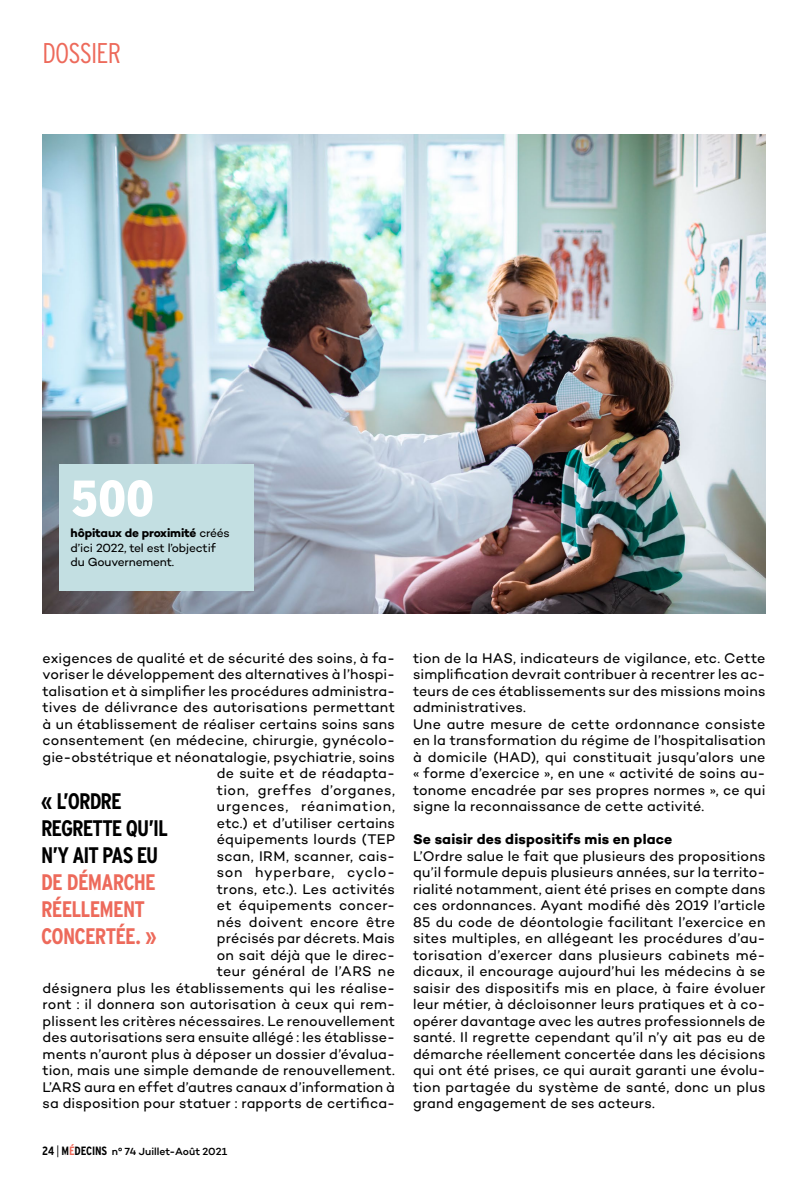
<style>
.page{position:relative;width:808px;height:1191px;background:#fff}
.page>*{position:absolute;margin:0;border:0;box-sizing:border-box;transform-origin:0 0}
.t1{font:900 condensed 51px "Interstate";color:#fff}
.t2{font:300 condensed 28.5px "Interstate";letter-spacing:-.03em;color:#ed6a5b}
.t3{font:700 condensed 22.5px/27px "Interstate";letter-spacing:-.045em;color:#000}
.t4{font:700 condensed 22.5px/27px "Interstate";letter-spacing:-.035em;color:#ed6a5b}
.t5{font:14.25px/16.5px "Campton";letter-spacing:.015em;color:#000}
.t6{font:700 14.25px "Campton";letter-spacing:.015em;color:#000}
.t7{font:12px/14.2px "Campton";letter-spacing:-.015em;color:#000}
.t8{font:500 10.5px "Campton";color:#000}
.s1{font-weight:700}
.s2{font-family:"Interstate";font-weight:700;font-stretch:condensed;font-size:12px}
.s3{font-family:"Interstate";font-weight:300;font-stretch:condensed;font-size:12px}
.s4{font-family:"Interstate";font-weight:700;font-stretch:condensed;font-size:12px;color:#ed6a5b}
</style>
<div class="page">
<hr style="left:807px;top:0;width:1px;height:338px;background:#cbe6e1">
<hr style="left:807px;top:333px;width:1px;height:858px;background:#ebf5f4">
<img style="left:43px;top:135px;width:722px;height:478px">
<div style="left:60px;top:464px;width:194px;height:126px;background:#c3dfe2"></div>
<h2 class="t2" style="left:43px;top:37px;width:80px">DOSSIER</h2>
<h1 class="t1" style="left:71px;top:470px;width:85px">500</h1>
<p class="t7" style="left:71px;top:526px;width:161px"><span class="s1">hôpitaux de proximité</span> créés d’ici 2022, tel est l’objectif du Gouvernement.</p>
<p class="t5" style="left:43px;top:649px;width:354px;text-align:right">exigences de qualité et de sécurité des soins, à fa&shy;voriser le développement des alternatives à l’hospi&shy;talisation et à simplifier les procédures administra&shy;tives de délivrance des autorisations permettant à un établissement de réaliser certains soins sans consentement (en médecine, chirurgie, gynécolo&shy;gie-obstétrique et néonatalogie, psychiatrie, soins de suite et de réadapta-<br>tion, greffes d’organes,<br>urgences, réanimation,<br>etc.) et d’utiliser certains<br>équipements lourds (TEP<br>scan, IRM, scanner, cais-<br>son hyperbare, cyclo-<br>trons, etc.). Les activités<br>et équipements concer-<br>nés doivent encore être<br>précisés par décrets. Mais<br>on sait déjà que le direc-<br>teur général de l’ARS ne<br>désignera plus les établissements qui les réalise&shy;ront : il donnera son autorisation à ceux qui rem&shy;plissent les critères nécessaires. Le renouvellement des autorisations sera ensuite allégé : les établisse&shy;ments n’auront plus à déposer un dossier d’évalua&shy;tion, mais une simple demande de renouvellement.<br>L’ARS aura en effet d’autres canaux d’information à sa disposition pour statuer : rapports de certifica-</p>
<h3 class="t3" style="left:41px;top:787px;width:128px">« L’ORDRE<br>REGRETTE QU’IL<br>N’Y AIT PAS EU</h3>
<h3 class="t4" style="left:41px;top:868px;width:117px">DE DÉMARCHE<br>RÉELLEMENT<br>CONCERTÉE. »</h3>
<p class="t8" style="left:42px;top:1145px;width:186px"><span class="s2">24</span> <span class="s3">|</span> <span class="s2">M</span><span class="s4">É</span><span class="s2">DECINS</span> n° 74 Juillet-Août 2021</p>
<p class="t5" style="left:413px;top:649px;width:354px">tion de la HAS, indicateurs de vigilance, etc. Cette simplification devrait contribuer à recentrer les ac&shy;teurs de ces établissements sur des missions moins administratives.<br>Une autre mesure de cette ordonnance consiste en la transformation du régime de l’hospitalisation à domicile (HAD), qui constituait jusqu’alors une « forme d’exercice », en une « activité de soins au&shy;tonome encadrée par ses propres normes », ce qui signe la reconnaissance de cette activité.</p>
<p class="t6" style="left:413px;top:830px;width:261px">Se saisir des dispositifs mis en place</p>
<p class="t5" style="left:413px;top:847px;width:354px">L’Ordre salue le fait que plusieurs des propositions qu’il formule depuis plusieurs années, sur la territo&shy;rialité notamment, aient été prises en compte dans ces ordonnances. Ayant modifié dès 2019 l’article 85 du code de déontologie facilitant l’exercice en sites multiples, en allégeant les procédures d’au&shy;torisation d’exercer dans plusieurs cabinets mé&shy;dicaux, il encourage aujourd’hui les médecins à se saisir des dispositifs mis en place, à faire évoluer leur métier, à décloisonner leurs pratiques et à co&shy;opérer davantage avec les autres professionnels de santé. Il regrette cependant qu’il n’y ait pas eu de démarche réellement concertée dans les décisions qui ont été prises, ce qui aurait garanti une évolu&shy;tion partagée du système de santé, donc un plus grand engagement de ses acteurs.</p>
</div>
